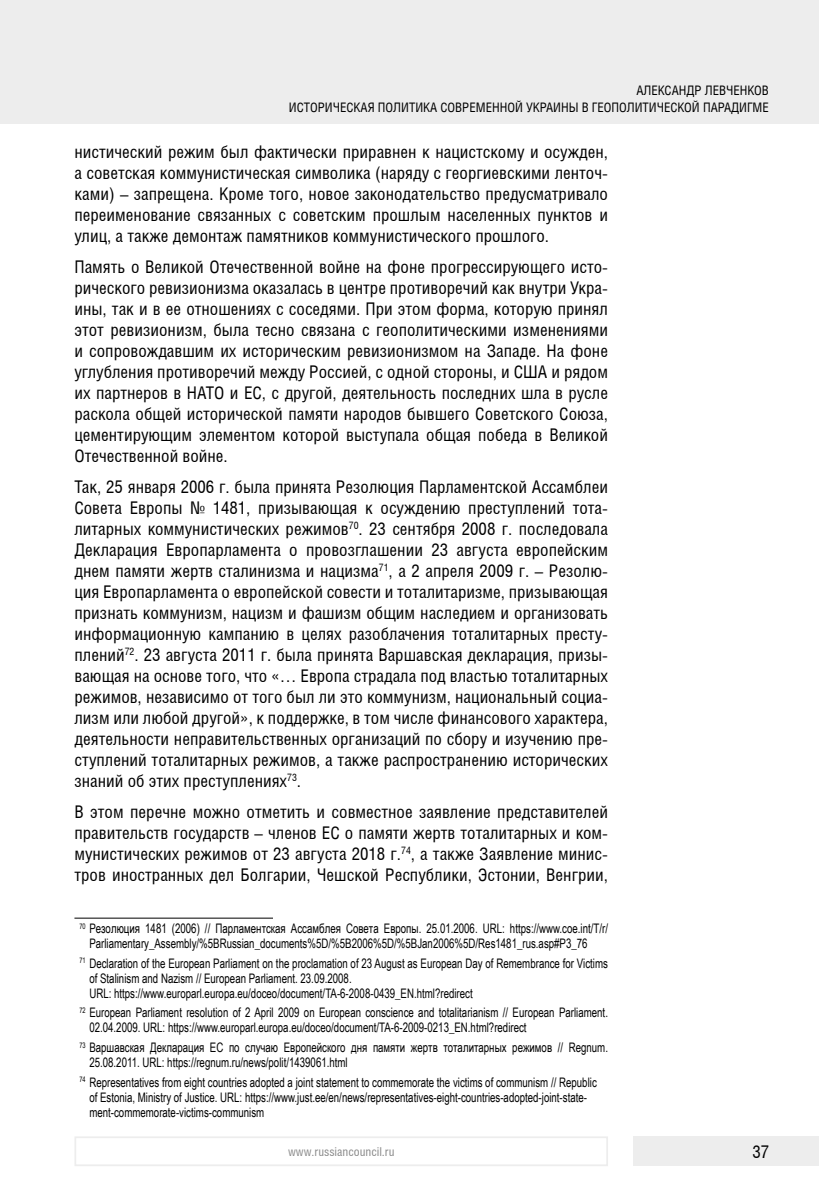
<style>
.page{position:relative;width:819px;height:1191px;background:#fff}
.page>*{position:absolute;margin:0;border:0;box-sizing:border-box;transform-origin:0 0}
.t1{font:17.5px/21px "Helios Cond";color:#000;text-align:justify}
.t2{font:13.12px/14.9px "Arial Narrow";color:#000;scale:.9 1}
.t3{font:13.12px/17.5px "Helios Cond";color:#000;text-align:right}
.t4{font:12.25px "Helios Cond";color:#878787}
</style>
<div class="page">
<div style="left:0;top:0;width:819px;height:124px;background:#ededed"></div>
<div style="left:632px;top:1136px;width:187px;height:30px;background:#ededed"></div>
<div style="left:74px;top:1136px;width:534px;height:30px;border:2px solid #ededed"></div>
<hr style="left:74px;top:918px;width:199px;height:1px;background:#000">
<p class="t3" style="left:289px;top:81px;width:481px">АЛЕКСАНДР ЛЕВЧЕНКОВ<br>ИСТОРИЧЕСКАЯ ПОЛИТИКА СОВРЕМЕННОЙ УКРАИНЫ В ГЕОПОЛИТИЧЕСКОЙ ПАРАДИГМЕ</p>
<p class="t1" style="left:74px;top:141px;width:535px">нистический режим был фактически приравнен к нацистскому и осужден, а советская коммунистическая символика (наряду с георгиевскими ленточ&shy;ками) – запрещена. Кроме того, новое законодательство предусматривало переименование связанных с советским прошлым населенных пунктов и улиц, а также демонтаж памятников коммунистического прошлого.</p>
<p class="t1" style="left:74px;top:256px;width:535px">Память о Великой Отечественной войне на фоне прогрессирующего исто&shy;рического ревизионизма оказалась в центре противоречий как внутри Укра&shy;ины, так и в ее отношениях с соседями. При этом форма, которую принял этот ревизионизм, была тесно связана с геополитическими изменениями и сопровождавшим их историческим ревизионизмом на Западе. На фоне углубления противоречий между Россией, с одной стороны, и США и рядом их партнеров в НАТО и ЕС, с другой, деятельность последних шла в русле раскола общей исторической памяти народов бывшего Советского Союза, цементирующим элементом которой выступала общая победа в Великой Отечественной войне.</p>
<p class="t1" style="left:74px;top:476px;width:535px">Так, 25 января 2006 г. была принята Резолюция Парламентской Ассамблеи Совета Европы № 1481, призывающая к осуждению преступлений тота&shy;литарных коммунистических режимов<sup>70</sup>. 23 сентября 2008 г. последовала Декларация Европарламента о провозглашении 23 августа европейским днем памяти жертв сталинизма и нацизма<sup>71</sup>, а 2 апреля 2009 г. – Резолю&shy;ция Европарламента о европейской совести и тоталитаризме, призывающая признать коммунизм, нацизм и фашизм общим наследием и организовать информационную кампанию в целях разоблачения тоталитарных престу&shy;плений<sup>72</sup>. 23 августа 2011 г. была принята Варшавская декларация, призы&shy;вающая на основе того, что «… Европа страдала под властью тоталитарных режимов, независимо от того был ли это коммунизм, национальный социа&shy;лизм или любой другой», к поддержке, в том числе финансового характера, деятельности неправительственных организаций по сбору и изучению пре&shy;ступлений тоталитарных режимов, а также распространению исторических знаний об этих преступлениях<sup>73</sup>.</p>
<p class="t1" style="left:74px;top:800px;width:535px">В этом перечне можно отметить и совместное заявление представителей правительств государств – членов ЕС о памяти жертв тоталитарных и ком&shy;мунистических режимов от 23 августа 2018 г.<sup>74</sup>, а также Заявление минис&shy;тров иностранных дел Болгарии, Чешской Республики, Эстонии, Венгрии,</p>
<p class="t2" style="left:89px;top:920px;width:577px;text-indent:-10px"><sup>70</sup> Резолюция 1481 (2006) // Парламентская Ассамблея Совета Европы. 25.01.2006. URL: https://www.coe.int/T/r/<br>Parliamentary_Assembly/%5BRussian_documents%5D/%5B2006%5D/%5BJan2006%5D/Res1481_rus.asp#P3_76</p>
<p class="t2" style="left:89px;top:955px;width:577px;text-indent:-10px"><sup>71</sup> Declaration of the European Parliament on the proclamation of 23 August as European Day of Remembrance for Victims of Stalinism and Nazism // European Parliament. 23.09.2008.<br>URL: https://www.europarl.europa.eu/doceo/document/TA-6-2008-0439_EN.html?redirect</p>
<p class="t2" style="left:89px;top:1004px;width:577px;text-indent:-10px"><sup>72</sup> European Parliament resolution of 2 April 2009 on European conscience and totalitarianism // European Parliament.<br>02.04.2009. URL: https://www.europarl.europa.eu/doceo/document/TA-6-2009-0213_EN.html?redirect</p>
<p class="t2" style="left:89px;top:1039px;width:577px;text-indent:-10px"><sup>73</sup> Варшавская Декларация ЕС по случаю Европейского дня памяти жертв тоталитарных режимов // Regnum.<br>25.08.2011. URL: https://regnum.ru/news/polit/1439061.html</p>
<p class="t2" style="left:89px;top:1074px;width:565px;text-indent:-10px"><sup>74</sup> Representatives from eight countries adopted a joint statement to commemorate the victims of communism // Republic of Estonia, Ministry of Justice. URL: https://www.just.ee/en/news/representatives-eight-countries-adopted-joint-state&shy;ment-commemorate-victims-communism</p>
<p class="t4" style="left:288px;top:1144px;width:108px">www.russiancouncil.ru</p>
<p class="t1" style="left:752px;top:1141px;width:18px">37</p>
</div>
